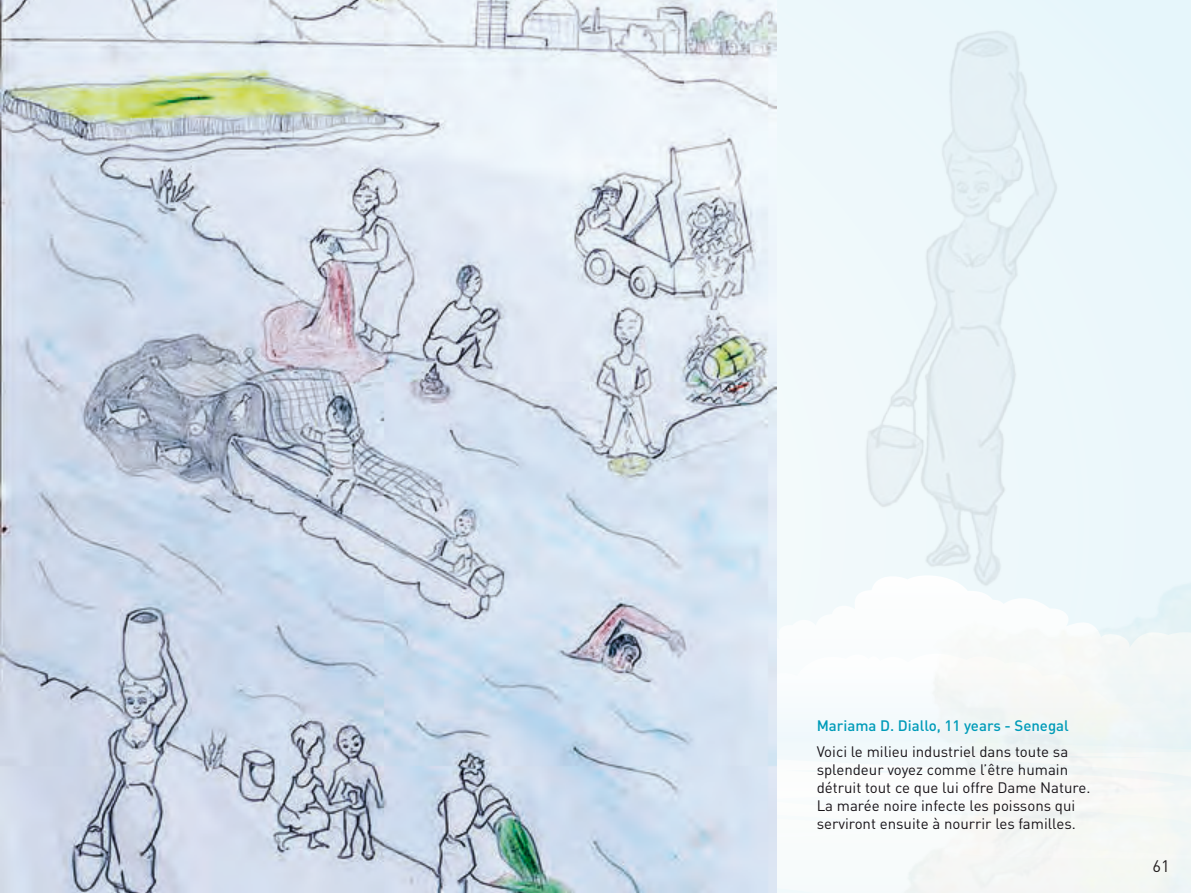
<style>
.page{position:relative;width:1191px;height:893px;background:#ecf7fb}
.page>*{position:absolute;margin:0;border:0;box-sizing:border-box;transform-origin:0 0}
.t1{font:16.5px "DIN";color:#181419}
.t2{font:15px/18px "DIN";color:#181419}
.t3{font:500 15px "DIN";color:#009bb9}
</style>
<div class="page">
<div style="left:776px;top:859px;width:113px;height:18px;background:#f7fbfb"></div>
<div style="left:776px;top:838px;width:113px;height:21px;background:#f8fbfb"></div>
<div style="left:776px;top:824px;width:113px;height:14px;background:#f9fcfb"></div>
<svg style="left:776px;top:870px;width:57px;height:23px"></svg>
<svg style="left:776px;top:573px;width:113px;height:79px"></svg>
<div style="left:776px;top:652px;width:113px;height:79px;background:#f8fcfd"></div>
<svg style="left:776px;top:731px;width:113px;height:93px"></svg>
<img style="left:889px;top:584px;width:302px;height:309px">
<img style="left:0;top:0;width:776px;height:893px">
<img style="left:861px;top:31px;width:210px;height:556px">
<p class="t3" style="left:816px;top:716px;width:254px">Mariama D. Diallo, 11 years - Senegal</p>
<p class="t2" style="left:816px;top:742px;width:275px">Voici le milieu industriel dans toute sa splendeur voyez comme l’être humain détruit tout ce que lui offre Dame Nature.<br>La marée noire infecte les poissons qui serviront ensuite à nourrir les familles.</p>
<p class="t1" style="left:1152px;top:855px;width:19px">61</p>
</div>
